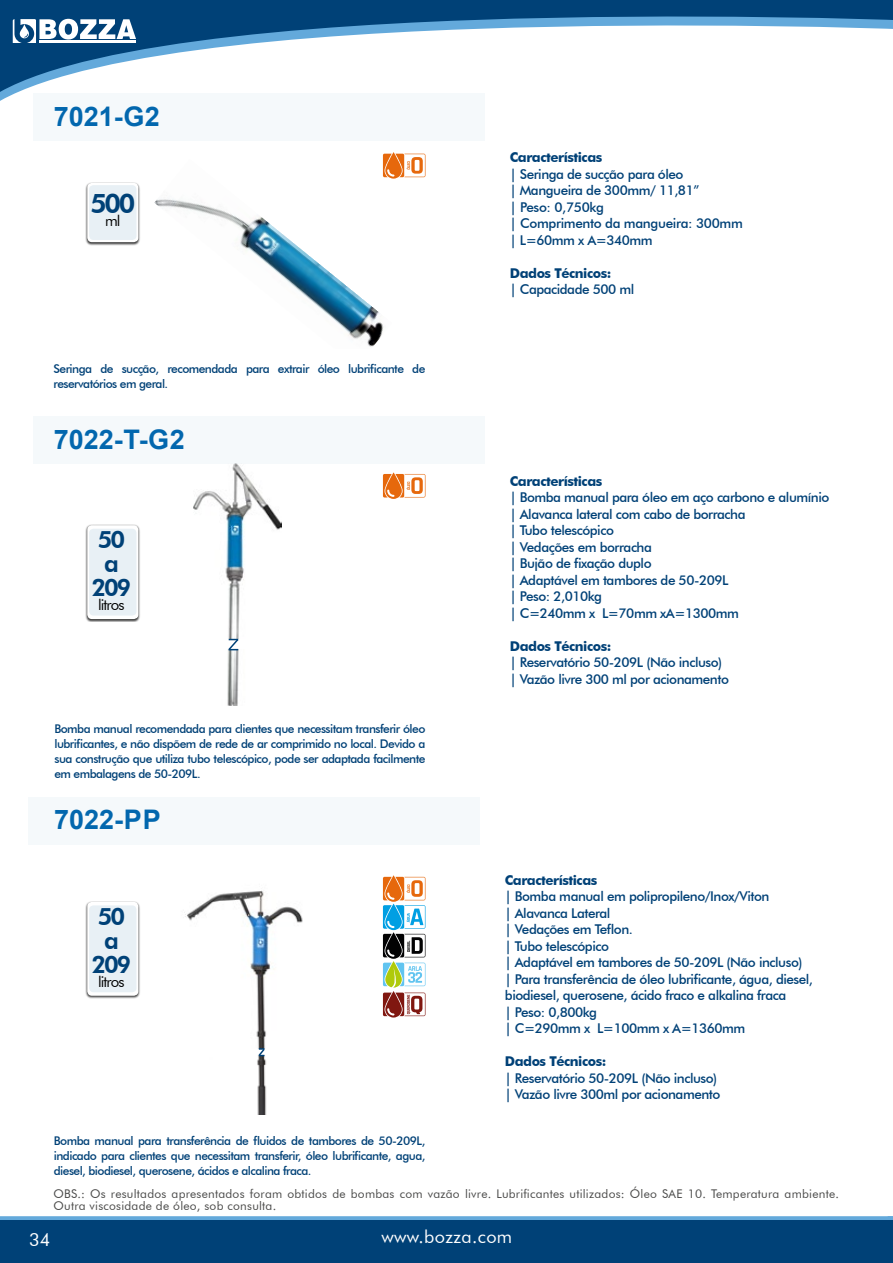
<style>
.page{position:relative;width:893px;height:1263px;background:#fff}
.page>*{position:absolute;margin:0;border:0;box-sizing:border-box;transform-origin:0 0}
.t1{font:700 27px "Arial";color:#0267ae}
.t2{font:800 27px "Futura BT";color:#004177}
.t3{font:800 24px/24px "Futura BT";letter-spacing:-.09em;color:#004177;text-align:center}
.t4{font:18px "Futura BT";letter-spacing:.02em;color:#fff}
.t5{font:15px "Futura BT";letter-spacing:-.06em;color:#000}
.t6{font:500 13.5px/16.5px "Futura BT";letter-spacing:-.035em;color:#004177}
.t7{font:700 13.5px "Futura BT";letter-spacing:-.035em;color:#004177}
.t8{font:500 12px/15px "Futura BT";letter-spacing:-.045em;color:#004177;text-align:justify}
.t9{font:12px/12px "Futura BT";letter-spacing:.02em;color:#4a4a49}
</style>
<div class="page">
<svg style="left:0;top:0;width:893px;height:177px"></svg>
<div style="left:0;top:1216px;width:893px;height:43px;background:#63a9db"></div>
<div style="left:0;top:1220px;width:893px;height:43px;background:#004177"></div>
<svg style="left:13px;top:19px;width:123px;height:24px"></svg>
<img style="left:154px;top:159px;width:230px;height:188px">
<svg style="left:383px;top:152px;width:42px;height:27px"></svg>
<img style="left:193px;top:463px;width:88px;height:174px">
<img style="left:227px;top:651px;width:12px;height:55px">
<svg style="left:228px;top:637px;width:11px;height:14px"></svg>
<div style="left:33px;top:416px;width:451px;height:47px;background:#f5f9fb"></div>
<div style="left:28px;top:797px;width:452px;height:47px;background:#f5f9fb"></div>
<div style="left:33px;top:94px;width:451px;height:47px;background:#f5f9fb"></div>
<div style="left:85px;top:182px;width:55px;height:63px;background:#000;opacity:.75"></div>
<div style="left:87px;top:183px;width:51px;height:59px;background:#fff;border-radius:5px"></div>
<div style="left:89px;top:185px;width:47px;height:55px;background:#e8f0f5;border-radius:4px"></div>
<div style="left:85px;top:901px;width:55px;height:98px;background:#000;opacity:.75"></div>
<div style="left:87px;top:902px;width:51px;height:94px;background:#fff;border-radius:5px"></div>
<div style="left:89px;top:905px;width:47px;height:87px;background:#e8f0f5;border-radius:4px"></div>
<div style="left:85px;top:524px;width:55px;height:98px;background:#000;opacity:.75"></div>
<div style="left:87px;top:525px;width:51px;height:94px;background:#fff;border-radius:5px"></div>
<div style="left:89px;top:529px;width:47px;height:86px;background:#e8f0f5;border-radius:4px"></div>
<svg style="left:383px;top:472px;width:42px;height:27px"></svg>
<svg style="left:383px;top:875px;width:42px;height:142px"></svg>
<img style="left:257px;top:1057px;width:10px;height:57px">
<img style="left:184px;top:890px;width:119px;height:157px">
<svg style="left:258px;top:1047px;width:7px;height:10px"></svg>
<h1 class="t1" style="left:54px;top:97px;width:108px">7021-G2</h1>
<h1 class="t2" style="left:90px;top:186px;width:46px">500</h1>
<p class="t5" style="left:105px;top:212px;width:17px">ml</p>
<p class="t8" style="left:54px;top:361px;width:373px">Seringa de sucção, recomendada para extrair óleo lubrificante de reservatórios em geral.</p>
<h1 class="t1" style="left:54px;top:421px;width:132px">7022-T-G2</h1>
<h2 class="t3" style="left:92px;top:528px;width:41px">50 a<br>209</h2>
<p class="t5" style="left:98px;top:595px;width:28px">litros</p>
<p class="t8" style="left:54px;top:721px;width:372px">Bomba manual recomendada para clientes que necessitam transferir óleo lubrificantes, e não dispõem de rede de ar comprimido no local. Devido a sua construção que utiliza tubo telescópico, pode ser adaptada facilmente em embalagens de 50-209L.</p>
<h1 class="t1" style="left:54px;top:801px;width:108px">7022-PP</h1>
<h2 class="t3" style="left:92px;top:904px;width:41px">50 a<br>209</h2>
<p class="t5" style="left:98px;top:972px;width:28px">litros</p>
<p class="t8" style="left:54px;top:1133px;width:373px">Bomba manual para transferência de fluidos de tambores de 50-209L, indicado para clientes que necessitam transferir, óleo lubrificante, agua, diesel, biodiesel, querosene, ácidos e alcalina fraca.</p>
<p class="t7" style="left:510px;top:149px;width:94px">Características</p>
<p class="t6" style="left:510px;top:166px;width:234px">| Seringa de sucção para óleo<br>| Mangueira de 300mm/ 11,81”<br>| Peso: 0,750kg<br>| Comprimento da mangueira: 300mm | L=60mm x A=340mm</p>
<p class="t7" style="left:510px;top:265px;width:103px">Dados Técnicos:</p>
<p class="t6" style="left:510px;top:281px;width:126px">| Capacidade 500 ml</p>
<p class="t7" style="left:510px;top:473px;width:94px">Características</p>
<p class="t6" style="left:510px;top:489px;width:321px">| Bomba manual para óleo em aço carbono e alumínio | Alavanca lateral com cabo de borracha<br>| Tubo telescópico<br>| Vedações em borracha<br>| Bujão de fixação duplo<br>| Adaptável em tambores de 50-209L<br>| Peso: 2,010kg<br>| C=240mm x L=70mm xA=1300mm</p>
<p class="t7" style="left:510px;top:638px;width:103px">Dados Técnicos:</p>
<p class="t6" style="left:510px;top:654px;width:221px">| Reservatório 50-209L (Não incluso) | Vazão livre 300 ml por acionamento</p>
<p class="t7" style="left:505px;top:872px;width:94px">Características</p>
<p class="t6" style="left:505px;top:888px;width:309px">| Bomba manual em polipropileno/Inox/Viton<br>| Alavanca Lateral<br>| Vedações em Teflon.<br>| Tubo telescópico<br>| Adaptável em tambores de 50-209L (Não incluso)<br>| Para transferência de óleo lubrificante, água, diesel, biodiesel, querosene, ácido fraco e alkalina fraca<br>| Peso: 0,800kg<br>| C=290mm x L=100mm x A=1360mm</p>
<p class="t7" style="left:505px;top:1053px;width:103px">Dados Técnicos:</p>
<p class="t6" style="left:505px;top:1070px;width:217px">| Reservatório 50-209L (Não incluso) | Vazão livre 300ml por acionamento</p>
<p class="t9" style="left:54px;top:1187px;width:787px">OBS.: Os resultados apresentados foram obtidos de bombas com vazão livre. Lubrificantes utilizados: Óleo SAE 10. Temperatura ambiente.<br>Outra viscosidade de óleo, sob consulta.</p>
<h3 class="t4" style="left:29px;top:1229px;width:23px">34</h3>
<h3 class="t4" style="left:381px;top:1226px;width:132px">www.bozza.com</h3>
</div>
